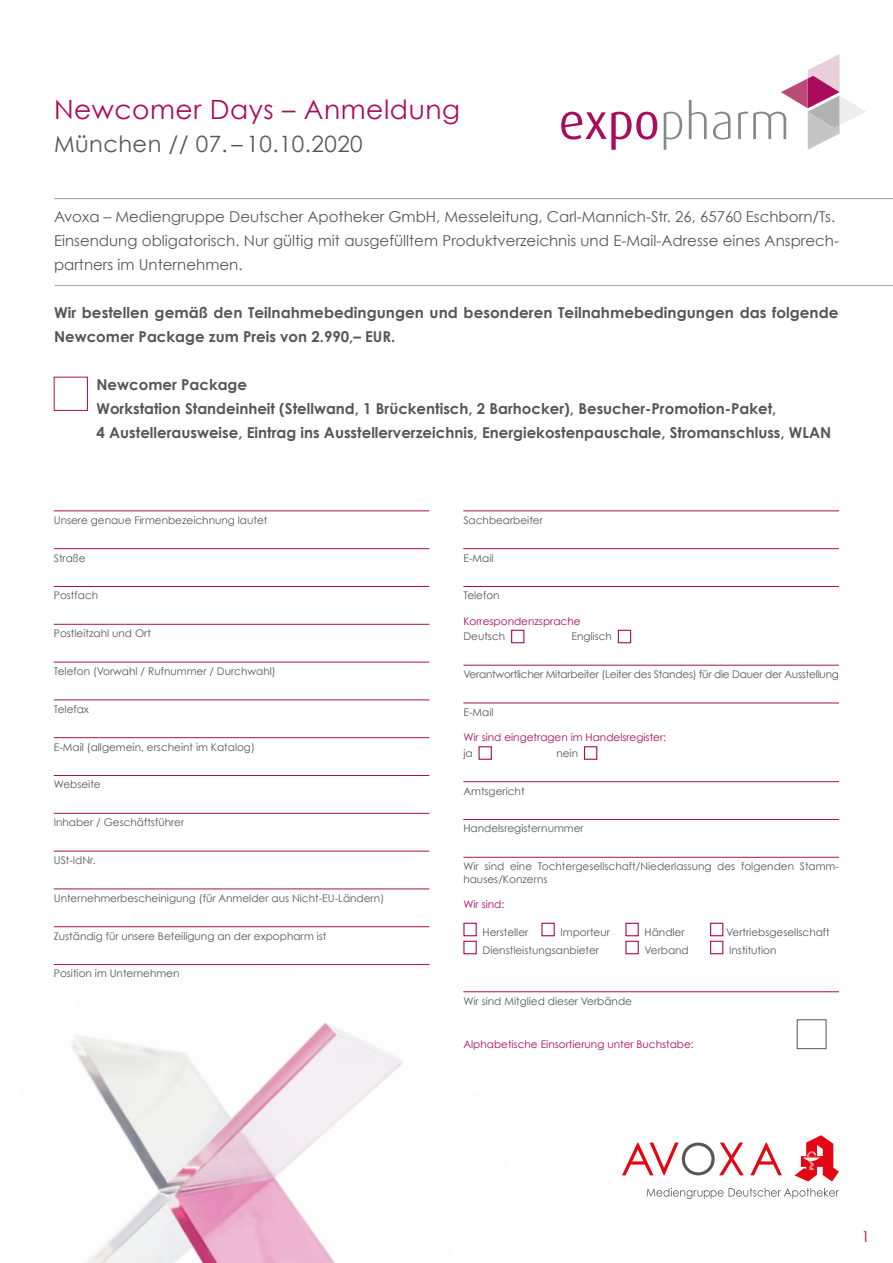
<style>
.page{position:relative;width:893px;height:1263px;background:#fff}
.page>*{position:absolute;margin:0;border:0;box-sizing:border-box;transform-origin:0 0}
.t1{font:26.55px "Century Gothic";letter-spacing:.02em;color:#aa0c5b}
.t2{font:22.5px "Century Gothic";letter-spacing:.02em;color:#575756}
.t3{font:700 15px/24px "Century Gothic";color:#575756}
.t4{font:15px/24px "Century Gothic";color:#575756}
.t5{font:15px "Century Gothic";color:#aa0c5b}
.t6{font:10.5px/12.6px "Century Gothic";color:#575756}
.t7{font:10.5px "Century Gothic";color:#aa0c5b}
.t8{font:10.5px "Century Gothic";letter-spacing:-.02em;color:#575756}
</style>
<div class="page">
<svg style="left:713px;top:112px;width:17px;height:28px"></svg>
<svg style="left:689px;top:100px;width:18px;height:39px"></svg>
<svg style="left:664px;top:112px;width:18px;height:38px"></svg>
<svg style="left:561px;top:112px;width:96px;height:38px"></svg>
<svg style="left:738px;top:54px;width:128px;height:96px"></svg>
<img style="left:53px;top:888px;width:478px;height:375px">
<hr style="left:54px;top:198px;width:839px;height:1px;background:#aaa">
<hr style="left:55px;top:285px;width:838px;height:1px;background:#aaa">
<hr style="left:54px;top:511px;width:375px;height:1px;background:#aa0c5b">
<hr style="left:54px;top:548px;width:375px;height:1px;background:#aa0c5b">
<hr style="left:54px;top:586px;width:375px;height:1px;background:#aa0c5b">
<hr style="left:54px;top:624px;width:375px;height:1px;background:#aa0c5b">
<hr style="left:54px;top:662px;width:375px;height:1px;background:#aa0c5b">
<hr style="left:54px;top:700px;width:375px;height:1px;background:#aa0c5b">
<hr style="left:54px;top:737px;width:375px;height:1px;background:#aa0c5b">
<hr style="left:54px;top:775px;width:375px;height:1px;background:#aa0c5b">
<hr style="left:54px;top:813px;width:375px;height:1px;background:#aa0c5b">
<hr style="left:54px;top:851px;width:375px;height:1px;background:#aa0c5b">
<hr style="left:54px;top:889px;width:375px;height:1px;background:#aa0c5b">
<hr style="left:54px;top:926px;width:375px;height:1px;background:#aa0c5b">
<hr style="left:54px;top:964px;width:375px;height:1px;background:#aa0c5b">
<hr style="left:463px;top:511px;width:376px;height:1px;background:#aa0c5b">
<hr style="left:463px;top:548px;width:376px;height:1px;background:#aa0c5b">
<hr style="left:463px;top:586px;width:376px;height:1px;background:#aa0c5b">
<hr style="left:463px;top:665px;width:376px;height:1px;background:#aa0c5b">
<hr style="left:463px;top:703px;width:376px;height:1px;background:#aa0c5b">
<hr style="left:463px;top:781px;width:376px;height:1px;background:#aa0c5b">
<hr style="left:463px;top:819px;width:376px;height:1px;background:#aa0c5b">
<hr style="left:463px;top:857px;width:376px;height:1px;background:#aa0c5b">
<hr style="left:463px;top:991px;width:376px;height:1px;background:#aa0c5b">
<div style="left:511px;top:630px;width:13px;height:13px;border:1px solid #aa0c5b"></div>
<div style="left:618px;top:630px;width:13px;height:13px;border:1px solid #aa0c5b"></div>
<div style="left:478px;top:746px;width:14px;height:14px;border:1px solid #aa0c5b"></div>
<div style="left:584px;top:746px;width:13px;height:14px;border:1px solid #aa0c5b"></div>
<div style="left:463px;top:923px;width:14px;height:13px;border:1px solid #aa0c5b"></div>
<div style="left:541px;top:923px;width:14px;height:13px;border:1px solid #aa0c5b"></div>
<div style="left:625px;top:923px;width:14px;height:13px;border:1px solid #aa0c5b"></div>
<div style="left:710px;top:923px;width:13px;height:13px;border:1px solid #aa0c5b"></div>
<div style="left:463px;top:941px;width:14px;height:13px;border:1px solid #aa0c5b"></div>
<div style="left:625px;top:941px;width:14px;height:13px;border:1px solid #aa0c5b"></div>
<div style="left:710px;top:941px;width:13px;height:13px;border:1px solid #aa0c5b"></div>
<div style="left:797px;top:1019px;width:29px;height:30px;border:1px solid #575756"></div>
<div style="left:54px;top:377px;width:34px;height:34px;border:1px solid #aa0c5b"></div>
<svg style="left:750px;top:1142px;width:32px;height:33px"></svg>
<svg style="left:622px;top:1142px;width:122px;height:33px"></svg>
<svg style="left:647px;top:1188px;width:192px;height:11px"></svg>
<svg style="left:795px;top:1135px;width:44px;height:46px"></svg>
<h1 class="t1" style="left:54px;top:94px;width:407px">Newcomer Days – Anmeldung</h1>
<h2 class="t2" style="left:54px;top:131px;width:310px">München // 07. – 10.10.2020</h2>
<p class="t4" style="left:54px;top:204px;width:786px">Avoxa – Mediengruppe Deutscher Apotheker GmbH, Messeleitung, Carl-Mannich-Str. 26, 65760 Eschborn/Ts.<br>Einsendung obligatorisch. Nur gültig mit ausgefülltem Produktverzeichnis und E-Mail-Adresse eines Ansprech&shy;partners im Unternehmen.</p>
<h3 class="t3" style="left:54px;top:300px;width:786px">Wir bestellen gemäß den Teilnahmebedingungen und besonderen Teilnahmebedingungen das folgende<br>Newcomer Package zum Preis von 2.990,– EUR.</h3>
<h3 class="t3" style="left:97px;top:372px;width:736px">Newcomer Package<br>Workstation Standeinheit (Stellwand, 1 Brückentisch, 2 Barhocker), Besucher-Promotion-Paket,<br>4 Austellerausweise, Eintrag ins Ausstellerverzeichnis, Energiekostenpauschale, Stromanschluss, WLAN</h3>
<p class="t6" style="left:54px;top:514px;width:215px">Unsere genaue Firmenbezeichnung lautet</p>
<p class="t6" style="left:54px;top:551px;width:33px">Straße</p>
<p class="t6" style="left:54px;top:589px;width:46px">Postfach</p>
<p class="t6" style="left:54px;top:627px;width:99px">Postleitzahl und Ort</p>
<p class="t6" style="left:54px;top:665px;width:223px">Telefon (Vorwahl / Rufnummer / Durchwahl)</p>
<p class="t6" style="left:54px;top:703px;width:37px">Telefax</p>
<p class="t6" style="left:54px;top:740px;width:203px">E-Mail (allgemein, erscheint im Katalog)</p>
<p class="t6" style="left:54px;top:778px;width:48px">Webseite</p>
<p class="t6" style="left:54px;top:816px;width:132px">Inhaber / Geschäftsführer</p>
<p class="t6" style="left:54px;top:854px;width:43px">USt-IdNr.</p>
<p class="t6" style="left:54px;top:892px;width:332px">Unternehmerbescheinigung (für Anmelder aus Nicht-EU-Ländern)</p>
<p class="t6" style="left:54px;top:929px;width:274px">Zuständig für unsere Beteiligung an der expopharm ist</p>
<p class="t6" style="left:54px;top:967px;width:127px">Position im Unternehmen</p>
<p class="t6" style="left:463px;top:514px;width:81px">Sachbearbeiter</p>
<p class="t6" style="left:463px;top:551px;width:32px">E-Mail</p>
<p class="t6" style="left:463px;top:589px;width:38px">Telefon</p>
<p class="t7" style="left:463px;top:614px;width:119px">Korrespondenzsprache</p>
<p class="t6" style="left:463px;top:630px;width:43px">Deutsch</p>
<p class="t6" style="left:571px;top:630px;width:42px">Englisch</p>
<p class="t8" style="left:463px;top:668px;width:377px">Verantwortlicher Mitarbeiter (Leiter des Standes) für die Dauer der Ausstellung</p>
<p class="t6" style="left:463px;top:706px;width:32px">E-Mail</p>
<p class="t7" style="left:463px;top:731px;width:204px">Wir sind eingetragen im Handelsregister:</p>
<p class="t6" style="left:463px;top:746px;width:11px">ja</p>
<p class="t6" style="left:556px;top:746px;width:23px">nein</p>
<p class="t6" style="left:463px;top:784px;width:63px">Amtsgericht</p>
<p class="t6" style="left:463px;top:822px;width:122px">Handelsregisternummer</p>
<p class="t6" style="left:463px;top:860px;width:377px">Wir sind eine Tochtergesellschaft/Niederlassung des folgenden Stamm&shy;hauses/Konzerns</p>
<p class="t7" style="left:463px;top:898px;width:42px">Wir sind:</p>
<p class="t6" style="left:483px;top:926px;width:47px">Hersteller</p>
<p class="t6" style="left:561px;top:926px;width:51px">Importeur</p>
<p class="t6" style="left:645px;top:926px;width:42px">Händler</p>
<p class="t6" style="left:726px;top:926px;width:105px">Vertriebsgesellschaft</p>
<p class="t6" style="left:483px;top:944px;width:118px">Dienstleistungsanbieter</p>
<p class="t6" style="left:645px;top:944px;width:46px">Verband</p>
<p class="t6" style="left:729px;top:944px;width:49px">Institution</p>
<p class="t6" style="left:463px;top:994px;width:170px">Wir sind Mitglied dieser Verbände</p>
<p class="t7" style="left:463px;top:1038px;width:232px">Alphabetische Einsortierung unter Buchstabe:</p>
<h3 class="t5" style="left:861px;top:1227px;width:10px">1</h3>
</div>
